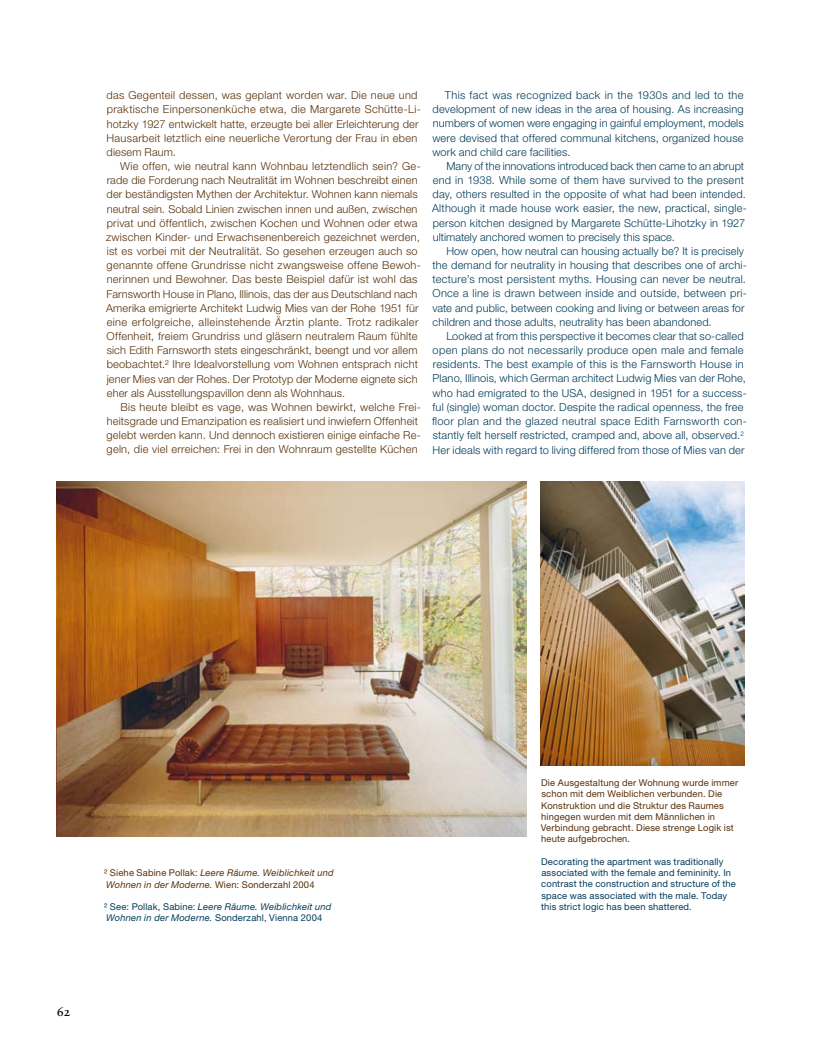
<style>
.page{position:relative;width:815px;height:1063px;background:#fff}
.page>*{position:absolute;margin:0;border:0;box-sizing:border-box;transform-origin:0 0}
.t1{font:12.5px "Epic";color:#000}
.t2{font:300 11px/14.1px "Helvetica Neue LT Std";letter-spacing:.02em;color:#572f08}
.t3{font:300 11px/14.1px "Helvetica Neue LT Std";letter-spacing:.015em;color:#003b5a}
.t4{font:9.38px/11.2px "Helvetica Neue LT Std";letter-spacing:.015em;color:#572f08}
.t5{font:9.38px/11.2px "Helvetica Neue LT Std";letter-spacing:.015em;color:#003b5a}
.t6{font:italic 9.38px/11.2px "Helvetica Neue LT Std";letter-spacing:.02em;color:#003b5a}
.t7{font:italic 9.38px/11.2px "Helvetica Neue LT Std";letter-spacing:.02em;color:#572f08}
.s1{font-style:normal}
</style>
<div class="page">
<img style="left:57px;top:482px;width:470px;height:354px">
<img style="left:541px;top:482px;width:203px;height:283px">
<p class="t2" style="left:107px;top:88px;width:316px">das Gegenteil dessen, was geplant worden war. Die neue und praktische Einpersonenküche etwa, die Margarete Schütte-Li&shy;hotzky 1927 entwickelt hatte, erzeugte bei aller Erleichterung der Hausarbeit letztlich eine neuerliche Verortung der Frau in eben diesem Raum.</p>
<p class="t2" style="left:106px;top:159px;width:316px;text-indent:14px">Wie offen, wie neutral kann Wohnbau letztendlich sein? Ge&shy;rade die Forderung nach Neutralität im Wohnen beschreibt einen der beständigsten Mythen der Architektur. Wohnen kann niemals neutral sein. Sobald Linien zwischen innen und außen, zwischen privat und öffentlich, zwischen Kochen und Wohnen oder etwa zwischen Kinder- und Erwachsenenbereich gezeichnet werden, ist es vorbei mit der Neutralität. So gesehen erzeugen auch so genannte offene Grundrisse nicht zwangsweise offene Bewoh&shy;nerinnen und Bewohner. Das beste Beispiel dafür ist wohl das Farnsworth House in Plano, Illinois, das der aus Deutschland nach Amerika emigrierte Architekt Ludwig Mies van der Rohe 1951 für eine erfolgreiche, alleinstehende Ärztin plante. Trotz radikaler Offenheit, freiem Grundriss und gläsern neutralem Raum fühlte sich Edith Farnsworth stets eingeschränkt, beengt und vor allem beobachtet.² Ihre Idealvorstellung vom Wohnen entsprach nicht jener Mies van der Rohes. Der Prototyp der Moderne eignete sich eher als Ausstellungspavillon denn als Wohnhaus.</p>
<p class="t2" style="left:107px;top:400px;width:316px;text-indent:14px">Bis heute bleibt es vage, was Wohnen bewirkt, welche Frei&shy;heitsgrade und Emanzipation es realisiert und inwiefern Offenheit gelebt werden kann. Und dennoch existieren einige einfache Re&shy;geln, die viel erreichen: Frei in den Wohnraum gestellte Küchen</p>
<p class="t3" style="left:432px;top:88px;width:313px;text-align:justify;text-indent:12px">This fact was recognized back in the 1930s and led to the development of new ideas in the area of housing. As increasing numbers of women were engaging in gainful employment, models were devised that offered communal kitchens, organized house work and child care facilities.</p>
<p class="t3" style="left:432px;top:159px;width:316px;text-indent:14px">Many of the innovations introduced back then came to an abrupt end in 1938. While some of them have survived to the present day, others resulted in the opposite of what had been intended.<br>Although it made house work easier, the new, practical, single&shy;person kitchen designed by Margarete Schütte-Lihotzky in 1927 ultimately anchored women to precisely this space.</p>
<p class="t3" style="left:432px;top:244px;width:316px;text-indent:14px">How open, how neutral can housing actually be? It is precisely the demand for neutrality in housing that describes one of archi&shy;tecture’s most persistent myths. Housing can never be neutral.<br>Once a line is drawn between inside and outside, between pri&shy;vate and public, between cooking and living or between areas for children and those adults, neutrality has been abandoned.</p>
<p class="t3" style="left:432px;top:329px;width:316px;text-indent:14px">Looked at from this perspective it becomes clear that so-called open plans do not necessarily produce open male and female residents. The best example of this is the Farnsworth House in Plano, Illinois, which German architect Ludwig Mies van der Rohe, who had emigrated to the USA, designed in 1951 for a success&shy;ful (single) woman doctor. Despite the radical openness, the free floor plan and the glazed neutral space Edith Farnsworth con&shy;stantly felt herself restricted, cramped and, above all, observed.<sup>2<br></sup>Her ideals with regard to living differed from those of Mies van der</p>
<p class="t1" style="left:57px;top:1003px;width:15px">62</p>
<p class="t7" style="left:104px;top:867px;width:231px"><span class="s1">² Siehe Sabine Pollak:</span> Leere Räume. Weiblichkeit und<br>Wohnen in der Moderne. <span class="s1">Wien: Sonderzahl 2004</span></p>
<p class="t6" style="left:104px;top:901px;width:229px"><span class="s1">² See: Pollak, Sabine:</span> Leere Räume. Weiblichkeit und<br>Wohnen in der Moderne. <span class="s1">Sonderzahl, Vienna 2004</span></p>
<p class="t4" style="left:541px;top:777px;width:199px">Die Ausgestaltung der Wohnung wurde immer schon mit dem Weiblichen verbunden. Die Konstruktion und die Struktur des Raumes hingegen wurden mit dem Männlichen in Verbindung gebracht. Diese strenge Logik ist heute aufgebrochen.</p>
<p class="t5" style="left:541px;top:856px;width:196px">Decorating the apartment was traditionally associated with the female and femininity. In contrast the construction and structure of the space was associated with the male. Today this strict logic has been shattered.</p>
</div>
